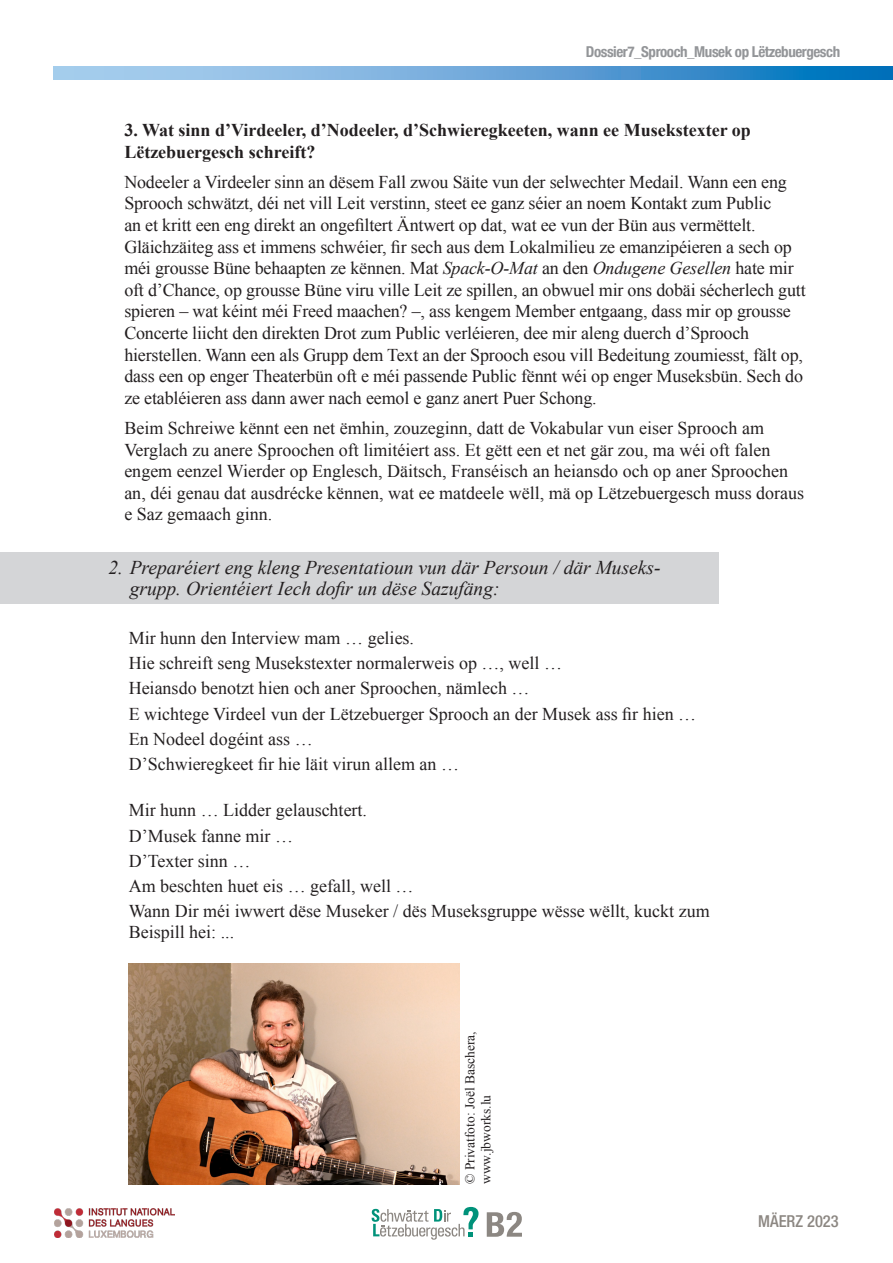
<style>
.page{position:relative;width:893px;height:1263px;background:#fff}
.page>*{position:absolute;margin:0;border:0;box-sizing:border-box;transform-origin:0 0}
.t1{font:italic 19.5px/21px "Times New Roman";color:#231f20}
.t2{font:18px/21.6px "Times New Roman";letter-spacing:-.01em;color:#231f20}
.t3{font:700 18px/21.6px "Times New Roman";color:#231f20}
.t4{font:500 condensed 16.5px "Helvetica Neue LT Std";color:#8c8782}
.t5{font:700 condensed 15px "Helvetica Neue";letter-spacing:-.03em;color:#939598}
.t6{font:13.5px/16.2px "Times New Roman";color:#231f20}
.s1{font-style:italic}
</style>
<div class="page">
<svg style="left:371px;top:1207px;width:107px;height:33px"></svg>
<svg style="left:487px;top:1212px;width:35px;height:25px"></svg>
<img style="left:55px;top:1209px;width:119px;height:28px">
<svg style="left:54px;top:67px;width:839px;height:12px;background:#64a5d8"></svg>
<div style="left:0;top:552px;width:718px;height:51px;background:#d4d5d7"></div>
<img style="left:129px;top:963px;width:331px;height:221px">
<p class="t5" style="left:586px;top:39px;width:256px">Dossier7_Sprooch_Musek op Lëtzebuergesch</p>
<p class="t3" style="left:124px;top:119px;width:628px">3. Wat sinn d’Virdeeler, d’Nodeeler, d’Schwieregkeeten, wann ee Musekstexter op<br>Lëtzebuergesch schreift?</p>
<p class="t2" style="left:124px;top:171px;width:683px">Nodeeler a Virdeeler sinn an dësem Fall zwou Säite vun der selwechter Medail. Wann een eng Sprooch schwätzt, déi net vill Leit verstinn, steet ee ganz séier an noem Kontakt zum Public<br>an et kritt een eng direkt an ongefiltert Äntwert op dat, wat ee vun der Bün aus vermëttelt.<br>Gläichzäiteg ass et immens schwéier, fir sech aus dem Lokalmilieu ze emanzipéieren a sech op méi grousse Büne behaapten ze kënnen. Mat <span class="s1">Spack-O-Mat</span> an den <span class="s1">Ondugene Gesellen</span> hate mir oft d’Chance, op grousse Büne viru ville Leit ze spillen, an obwuel mir ons dobäi sécherlech gutt spieren – wat kéint méi Freed maachen? –, ass kengem Member entgaang, dass mir op grousse Concerte liicht den direkten Drot zum Public verléieren, dee mir aleng duerch d’Sprooch hierstellen. Wann een als Grupp dem Text an der Sprooch esou vill Bedeitung zoumiesst, fält op, dass een op enger Theaterbün oft e méi passende Public fënnt wéi op enger Museksbün. Sech do ze etabléieren ass dann awer nach eemol e ganz anert Puer Schong.</p>
<p class="t2" style="left:124px;top:417px;width:681px">Beim Schreiwe kënnt een net ëmhin, zouzeginn, datt de Vokabular vun eiser Sprooch am Verglach zu anere Sproochen oft limitéiert ass. Et gëtt een et net gär zou, ma wéi oft falen engem eenzel Wierder op Englesch, Däitsch, Franséisch an heiansdo och op aner Sproochen an, déi genau dat ausdrécke kënnen, wat ee matdeele wëll, mä op Lëtzebuergesch muss doraus e Saz gemaach ginn.</p>
<p class="t1" style="left:130px;top:557px;width:532px;text-indent:-21px">2. Preparéiert eng kleng Presentatioun vun där Persoun / där Museks&shy;grupp. Orientéiert Iech dofir un dëse Sazufäng:</p>
<p class="t2" style="left:129px;top:627px;width:287px">Mir hunn den Interview mam … gelies.</p>
<p class="t2" style="left:129px;top:652px;width:435px">Hie schreift seng Musekstexter normalerweis op …, well …</p>
<p class="t2" style="left:129px;top:677px;width:402px">Heiansdo benotzt hien och aner Sproochen, nämlech …</p>
<p class="t2" style="left:129px;top:703px;width:569px">E wichtege Virdeel vun der Lëtzebuerger Sprooch an der Musek ass fir hien …</p>
<p class="t2" style="left:129px;top:728px;width:185px">En Nodeel dogéint ass …</p>
<p class="t2" style="left:129px;top:753px;width:332px">D’Schwieregkeet fir hie läit virun allem an …</p>
<p class="t2" style="left:129px;top:799px;width:240px">Mir hunn … Lidder gelauschtert.</p>
<p class="t2" style="left:129px;top:824px;width:166px">D’Musek fanne mir …</p>
<p class="t2" style="left:129px;top:850px;width:123px">D’Texter sinn …</p>
<p class="t2" style="left:129px;top:875px;width:286px">Am beschten huet eis … gefall, well …</p>
<p class="t2" style="left:129px;top:900px;width:582px;line-height:21px">Wann Dir méi iwwert dëse Museker / dës Museksgruppe wësse wëllt, kuckt zum<br>Beispill hei: ...</p>
<p class="t6" style="left:462px;top:1184px;width:154px;rotate:-90deg">© Privatfoto: Joël Baschera, www.jbworks.lu</p>
<p class="t4" style="left:758px;top:1211px;width:82px">MÄERZ 2023</p>
</div>
